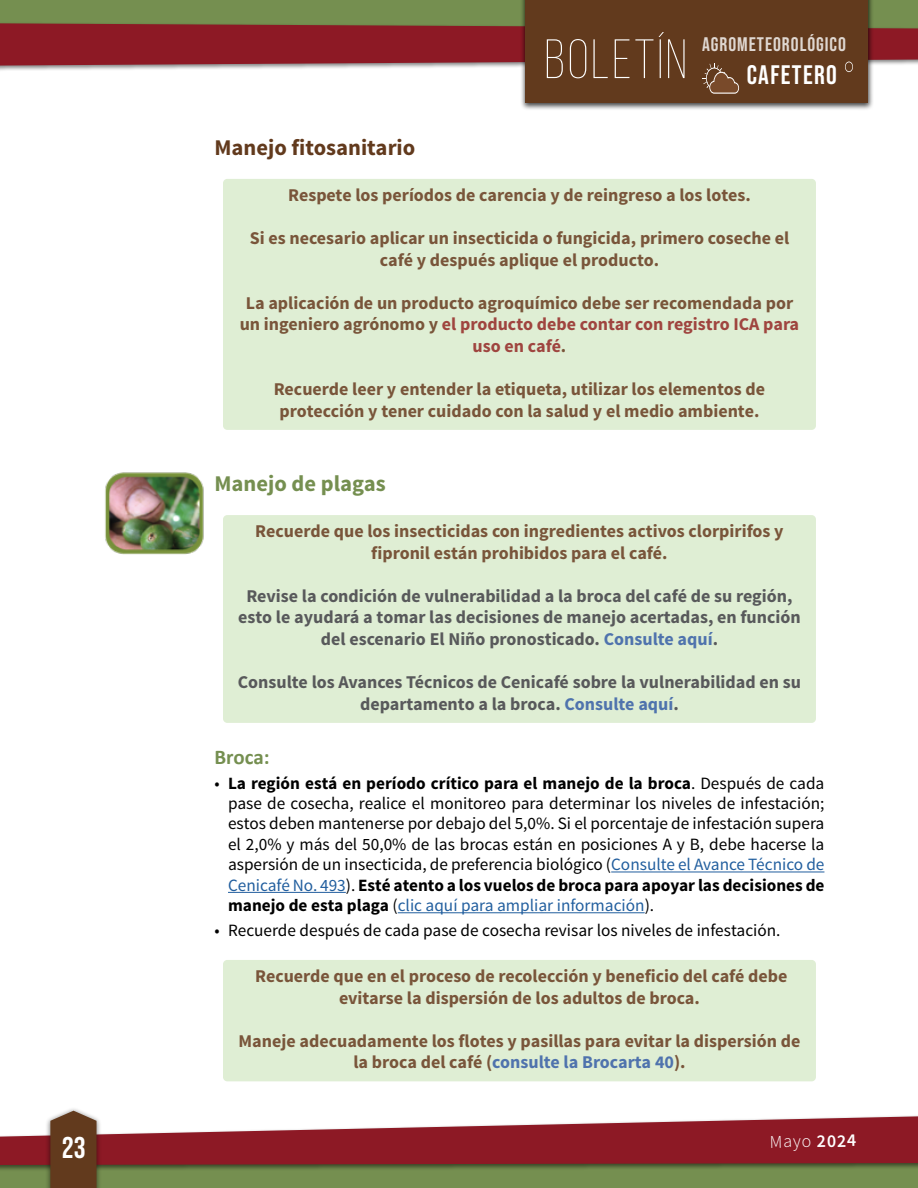
<style>
.page{position:relative;width:918px;height:1188px;background:#fff}
.page>*{position:absolute;margin:0;border:0;box-sizing:border-box;transform-origin:0 0}
.t1{font:300 55.35px "Bebas Neue";letter-spacing:.05em;color:#fff}
.t2{font:30px "Bebas Neue";color:#fff}
.t3{font:26.85px "Bebas Neue";letter-spacing:.05em;color:#fff}
.t4{font:700 22.5px "Source Sans Pro";color:#623a1d}
.t5{font:700 22.5px "Source Sans Pro";color:#758f50}
.t6{font:700 21px "Calibri";letter-spacing:-.005em;color:#758f50}
.t7{font:19.65px "Bebas Neue";letter-spacing:.05em;color:#fff}
.t8{font:700 18px/21.6px "Source Sans Pro";color:#79553a;text-align:center}
.t9{font:700 18px/21.6px "Source Sans Pro";color:#58595b;text-align:center}
.t10{font:300 18px "Source Sans Pro";color:#fff}
.t11{font:17.25px/20.4px "Source Sans Pro";color:#000;text-align:justify}
.s1{color:#9f453f}
.s2{color:#4f73ad}
.s3{font-weight:700}
.s4{color:#215e9e}
.s5{font-weight:600}
</style>
<div class="page">
<div style="left:0;top:1143px;width:918px;height:45px;background:#758f50"></div>
<div style="left:0;top:0;width:918px;height:55px;background:#758f50"></div>
<div style="left:0;top:1114px;width:918px;height:58px;background:#000;opacity:.5"></div>
<svg style="left:0;top:1116px;width:918px;height:49px;fill:#8d1925"></svg>
<div style="left:520px;top:0;width:354px;height:111px;background:#000;opacity:.75"></div>
<div style="left:526px;top:0;width:342px;height:103px;background:#623a1d"></div>
<svg style="left:0;top:23px;width:918px;height:71px"></svg>
<div style="left:45px;top:1107px;width:57px;height:81px;background:#000;opacity:.5"></div>
<svg style="left:50px;top:1111px;width:47px;height:77px;background:#6a452a"></svg>
<div style="left:223px;top:179px;width:593px;height:35px;background:#dfeed4;border-radius:4px"></div>
<div style="left:223px;top:200px;width:593px;height:35px;background:#dfeed4;border-radius:4px"></div>
<div style="left:223px;top:222px;width:593px;height:57px;background:#dfeed4;border-radius:4px"></div>
<div style="left:223px;top:265px;width:593px;height:35px;background:#dfeed4;border-radius:4px"></div>
<div style="left:223px;top:287px;width:593px;height:78px;background:#dfeed4;border-radius:4px"></div>
<div style="left:223px;top:352px;width:593px;height:35px;background:#dfeed4;border-radius:4px"></div>
<div style="left:223px;top:373px;width:593px;height:57px;background:#dfeed4;border-radius:4px"></div>
<div style="left:223px;top:515px;width:593px;height:57px;background:#dfeed4;border-radius:4px"></div>
<div style="left:223px;top:558px;width:593px;height:35px;background:#dfeed4;border-radius:4px"></div>
<div style="left:223px;top:580px;width:593px;height:78px;background:#dfeed4;border-radius:4px"></div>
<div style="left:223px;top:645px;width:593px;height:35px;background:#dfeed4;border-radius:4px"></div>
<div style="left:223px;top:666px;width:593px;height:57px;background:#dfeed4;border-radius:4px"></div>
<hr style="left:611px;top:872px;width:213px;height:1px;background:#215e9e">
<hr style="left:228px;top:892px;width:118px;height:1px;background:#215e9e">
<hr style="left:398px;top:912px;width:247px;height:1px;background:#215e9e">
<div style="left:223px;top:960px;width:593px;height:57px;background:#dfeed4;border-radius:4px"></div>
<div style="left:223px;top:1003px;width:593px;height:35px;background:#dfeed4;border-radius:4px"></div>
<div style="left:223px;top:1025px;width:593px;height:56px;background:#dfeed4;border-radius:4px"></div>
<img style="left:105px;top:472px;width:99px;height:83px">
<h1 class="t1" style="left:545px;top:30px;width:144px">BOLETÍN</h1>
<p class="t7" style="left:702px;top:33px;width:145px">AGROMETEOROLÓGICO</p>
<h3 class="t3" style="left:747px;top:60px;width:92px">CAFETERO</h3>
<p class="t4" style="left:215px;top:133px;width:202px">Manejo fitosanitario</p>
<p class="t8" style="left:288px;top:185px;width:464px">Respete los períodos de carencia y de reingreso a los lotes.</p>
<p class="t8" style="left:250px;top:228px;width:541px">Si es necesario aplicar un insecticida o fungicida, primero coseche el café y después aplique el producto.</p>
<p class="t8" style="left:240px;top:293px;width:561px">La aplicación de un producto agroquímico debe ser recomendada por un ingeniero agrónomo y <span class="s1">el producto debe contar con registro ICA para uso en café</span>.</p>
<p class="t8" style="left:274px;top:379px;width:493px">Recuerde leer y entender la etiqueta, utilizar los elementos de protección y tener cuidado con la salud y el medio ambiente.</p>
<p class="t5" style="left:215px;top:469px;width:173px">Manejo de plagas</p>
<p class="t8" style="left:255px;top:521px;width:530px">Recuerde que los insecticidas con ingredientes activos clorpirifos y fipronil están prohibidos para el café.</p>
<p class="t9" style="left:238px;top:586px;width:564px">Revise la condición de vulnerabilidad a la broca del café de su región, esto le ayudará a tomar las decisiones de manejo acertadas, en función del escenario El Niño pronosticado. <span class="s2">Consulte aquí</span>.</p>
<p class="t9" style="left:238px;top:672px;width:565px">Consulte los Avances Técnicos de Cenicafé sobre la vulnerabilidad en su departamento a la broca. <span class="s2">Consulte aquí</span>.</p>
<p class="t6" style="left:215px;top:744px;width:57px">Broca:</p>
<p class="t11" style="left:228px;top:773px;width:598px;text-indent:-14px">• <span class="s3">La región está en período crítico para el manejo de la broca</span>. Después de cada pase de cosecha, realice el monitoreo para determinar los niveles de infestación; estos deben mantenerse por debajo del 5,0%. Si el porcentaje de infestación supera el 2,0% y más del 50,0% de las brocas están en posiciones A y B, debe hacerse la aspersión de un insecticida, de preferencia biológico (<span class="s4">Consulte el Avance Técnico de Cenicafé No. 493</span>). <span class="s3">Esté atento a los vuelos de broca para apoyar las decisiones de manejo de esta plaga</span> (<span class="s4">clic aquí para ampliar información</span>).</p>
<p class="t11" style="left:215px;top:920px;width:568px">• Recuerde después de cada pase de cosecha revisar los niveles de infestación.</p>
<p class="t8" style="left:255px;top:966px;width:534px">Recuerde que en el proceso de recolección y beneficio del café debe evitarse la dispersión de los adultos de broca.</p>
<p class="t8" style="left:238px;top:1031px;width:563px">Maneje adecuadamente los flotes y pasillas para evitar la dispersión de la broca del café (<span class="s2">consulte la Brocarta 40</span>).</p>
<h2 class="t2" style="left:62px;top:1131px;width:25px">23</h2>
<p class="t10" style="left:769px;top:1131px;width:88px;rotate:-1deg">Mayo <span class="s5">2024</span></p>
</div>
